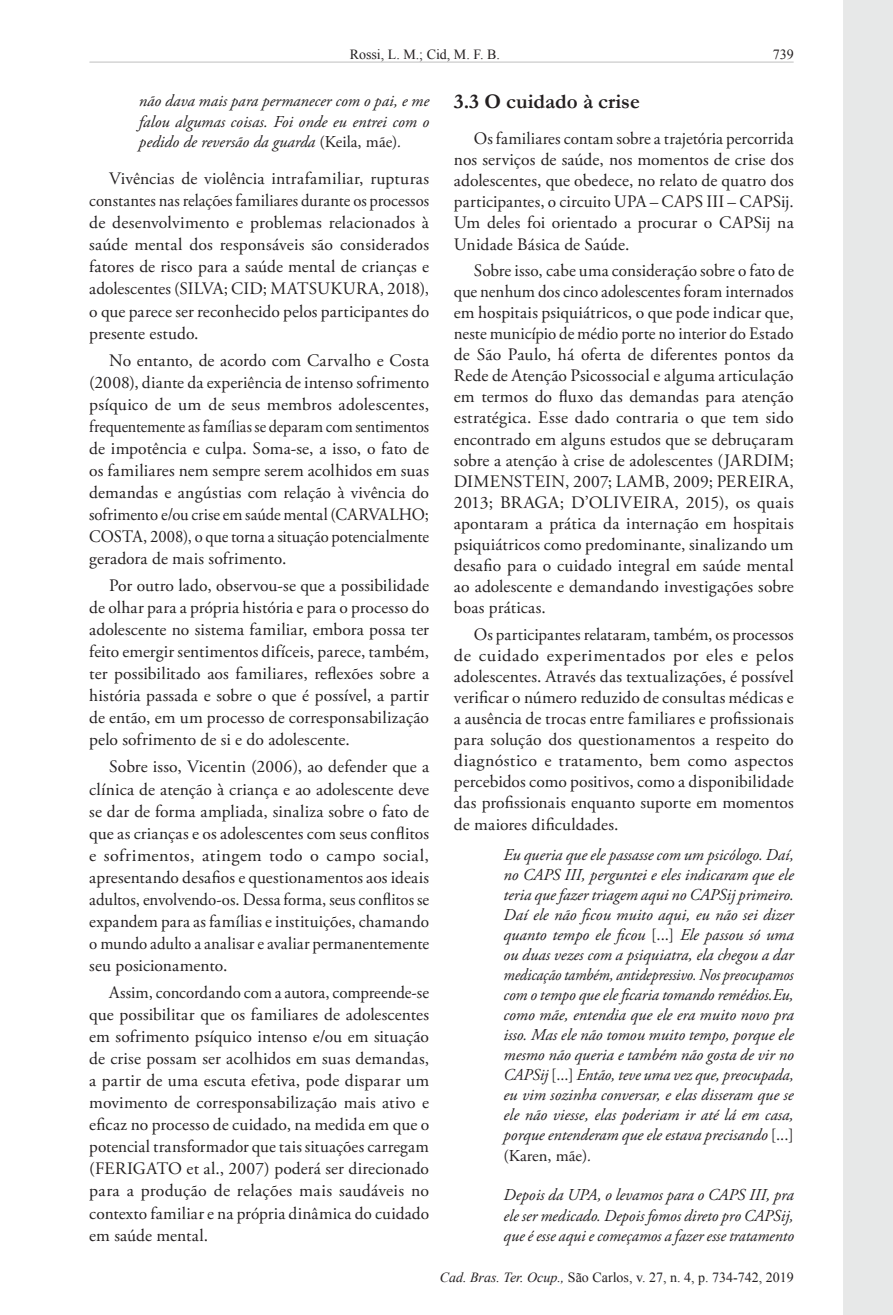
<style>
.page{position:relative;width:893px;height:1315px;background:#fff}
.page>*{position:absolute;margin:0;border:0;box-sizing:border-box;transform-origin:0 0}
.Heading2{font:700 21px "Garamond";color:#231f20}
.Paragraph{font:17.5px/22.1px "Adobe Garamond Pro";letter-spacing:.005em;color:#231f20;text-align:justify}
.Paragraph-2{font:17.5px/22.1px "Adobe Garamond Pro";letter-spacing:.005em;color:#231f20;text-align:justify;scale:.96 1}
.BlockQuote-Italico{font:italic 16.62px/20.1px "Adobe Garamond Pro";color:#231f20;text-align:justify}
.t1{font:14px "Times New Roman";color:#231f20}
.s1{font-style:normal}
.s2{font-style:italic}
</style>
<div class="page">
<div style="left:843px;top:0;width:50px;height:1315px;background:#e7e8e8"></div>
<hr style="left:90px;top:62px;width:703px;height:1px;background:#c0c0c0">
<p class="t1" style="left:350px;top:45px;width:152px">Rossi, L. M.; Cid, M. F. B.</p>
<p class="BlockQuote-Italico" style="left:139px;top:91px;width:292px">não dava mais para permanecer com o pai, e me falou algumas coisas. Foi onde eu entrei com o pedido de reversão da guarda <span class="s1">(Keila, mãe)</span>.</p>
<p class="Paragraph" style="left:89px;top:168px;width:341px;text-indent:20px">Vivências de violência intrafamiliar, rupturas constantes nas relações familiares durante os processos de desenvolvimento e problemas relacionados à saúde mental dos responsáveis são considerados fatores de risco para a saúde mental de crianças e adolescentes (SILVA; CID; MATSUKURA, 2018), o que parece ser reconhecido pelos participantes do presente estudo.</p>
<p class="Paragraph" style="left:89px;top:350px;width:341px;text-indent:20px">No entanto, de acordo com Carvalho e Costa (2008), diante da experiência de intenso sofrimento psíquico de um de seus membros adolescentes, frequentemente as famílias se deparam com sentimentos de impotência e culpa. Soma-se, a isso, o fato de os familiares nem sempre serem acolhidos em suas demandas e angústias com relação à vivência do sofrimento e/ou crise em saúde mental (CARVALHO; COSTA, 2008), o que torna a situação potencialmente geradora de mais sofrimento.</p>
<p class="Paragraph" style="left:89px;top:575px;width:341px;text-indent:20px">Por outro lado, observou-se que a possibilidade de olhar para a própria história e para o processo do adolescente no sistema familiar, embora possa ter feito emergir sentimentos difíceis, parece, também, ter possibilitado aos familiares, reflexões sobre a história passada e sobre o que é possível, a partir de então, em um processo de corresponsabilização pelo sofrimento de si e do adolescente.</p>
<p class="Paragraph" style="left:89px;top:756px;width:341px;text-indent:20px">Sobre isso, Vicentin (2006), ao defender que a clínica de atenção à criança e ao adolescente deve se dar de forma ampliada, sinaliza sobre o fato de que as crianças e os adolescentes com seus conflitos e sofrimentos, atingem todo o campo social, apresentando desafios e questionamentos aos ideais adultos, envolvendo-os. Dessa forma, seus conflitos se expandem para as famílias e instituições, chamando o mundo adulto a analisar e avaliar permanentemente seu posicionamento.</p>
<p class="Paragraph-2" style="left:89px;top:982px;width:356px;text-indent:20px">Assim, concordando com a autora, compreende-se que possibilitar que os familiares de adolescentes em sofrimento psíquico intenso e/ou em situação de crise possam ser acolhidos em suas demandas, a partir de uma escuta efetiva, pode disparar um movimento de corresponsabilização mais ativo e eficaz no processo de cuidado, na medida em que o potencial transformador que tais situações carregam (FERIGATO et al., 2007) poderá ser direcionado para a produção de relações mais saudáveis no contexto familiar e na própria dinâmica do cuidado em saúde mental.</p>
<p class="Heading2" style="left:454px;top:87px;width:187px">3.3 O cuidado à crise</p>
<p class="Paragraph" style="left:454px;top:128px;width:341px;line-height:21.2px;text-indent:20px">Os familiares contam sobre a trajetória percorrida nos serviços de saúde, nos momentos de crise dos adolescentes, que obedece, no relato de quatro dos participantes, o circuito UPA – CAPS III – CAPSij.<br>Um deles foi orientado a procurar o CAPSij na Unidade Básica de Saúde.</p>
<p class="Paragraph" style="left:454px;top:260px;width:341px;line-height:21.2px;text-indent:20px">Sobre isso, cabe uma consideração sobre o fato de que nenhum dos cinco adolescentes foram internados em hospitais psiquiátricos, o que pode indicar que, neste município de médio porte no interior do Estado de São Paulo, há oferta de diferentes pontos da Rede de Atenção Psicossocial e alguma articulação em termos do fluxo das demandas para atenção estratégica. Esse dado contraria o que tem sido encontrado em alguns estudos que se debruçaram sobre a atenção à crise de adolescentes (JARDIM; DIMENSTEIN, 2007; LAMB, 2009; PEREIRA, 2013; BRAGA; D’OLIVEIRA, 2015), os quais apontaram a prática da internação em hospitais psiquiátricos como predominante, sinalizando um desafio para o cuidado integral em saúde mental ao adolescente e demandando investigações sobre boas práticas.</p>
<p class="Paragraph" style="left:454px;top:624px;width:341px;line-height:21.2px;text-indent:20px">Os participantes relataram, também, os processos de cuidado experimentados por eles e pelos adolescentes. Através das textualizações, é possível verificar o número reduzido de consultas médicas e a ausência de trocas entre familiares e profissionais para solução dos questionamentos a respeito do diagnóstico e tratamento, bem como aspectos percebidos como positivos, como a disponibilidade das profissionais enquanto suporte em momentos de maiores dificuldades.</p>
<p class="BlockQuote-Italico" style="left:504px;top:844px;width:292px">Eu queria que ele passasse com um psicólogo. Daí, no CAPS III, perguntei e eles indicaram que ele teria que fazer triagem aqui no CAPSij primeiro.<br>Daí ele não ficou muito aqui, eu não sei dizer quanto tempo ele ficou <span class="s1">[...]</span> Ele passou só uma ou duas vezes com a psiquiatra, ela chegou a dar medicação também, antidepressivo. Nos preocupamos com o tempo que ele ficaria tomando remédios.Eu, como mãe, entendia que ele era muito novo pra isso. Mas ele não tomou muito tempo, porque ele mesmo não queria e também não gosta de vir no CAPSij <span class="s1">[...]</span> Então, teve uma vez que, preocupada, eu vim sozinha conversar, e elas disseram que se ele não viesse, elas poderiam ir até lá em casa, porque entenderam que ele estava precisando <span class="s1">[...] (Karen, mãe)</span>.</p>
<p class="BlockQuote-Italico" style="left:504px;top:1185px;width:292px">Depois da UPA, o levamos para o CAPS III, pra ele ser medicado. Depois fomos direto pro CAPSij, que é esse aqui e começamos a fazer esse tratamento</p>
<p class="t1" style="left:440px;top:1267px;width:356px"><span class="s2">Cad. Bras. Ter. Ocup.,</span> São Carlos, v. 27, n. 4, p. 734-742, 2019</p>
</div>
